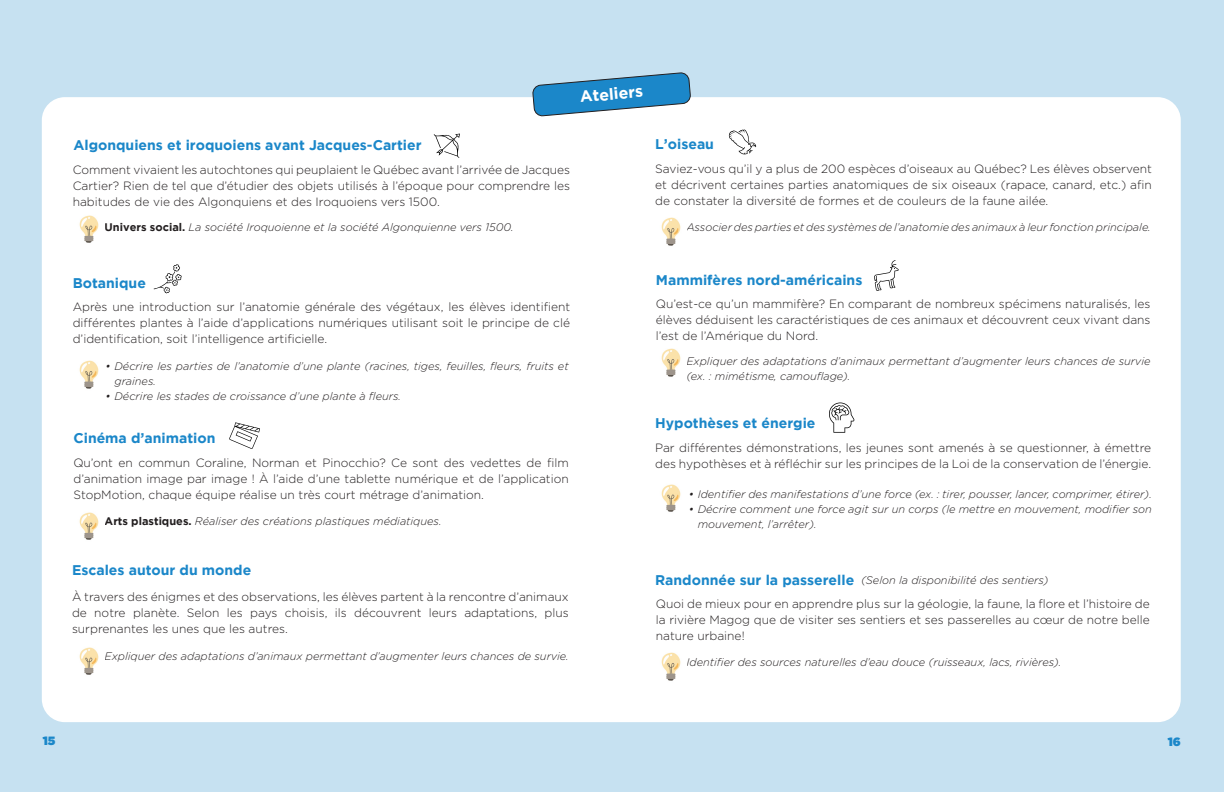
<style>
.page{position:relative;width:1224px;height:792px;background:#c6e1f1}
.page>*{position:absolute;margin:0;border:0;box-sizing:border-box;transform-origin:0 0}
.t1{font:700 16px "Gotham";color:#fff}
.t2{font:700 14px "Gotham";color:#1b87c9}
.t3{font:300 12px/16px "Gotham";color:#231f20;text-align:justify}
.t4{font:900 12px "Gotham";color:#1b87c9}
.t5{font:italic 300 11px/15px "Gotham Rounded";color:#231f20}
.s1{font-family:"Gotham";font-weight:700;font-style:normal}
</style>
<div class="page">
<div style="left:42px;top:97px;width:1139px;height:625px;background:#fff;border-radius:23px"></div>
<svg style="left:533px;top:73px;width:158px;height:43px"></svg>
<img style="left:79px;top:215px;width:20px;height:28px">
<img style="left:79px;top:360px;width:20px;height:29px">
<img style="left:79px;top:512px;width:20px;height:28px">
<img style="left:79px;top:647px;width:20px;height:28px">
<img style="left:661px;top:217px;width:20px;height:29px">
<img style="left:661px;top:348px;width:20px;height:29px">
<img style="left:661px;top:484px;width:20px;height:28px">
<img style="left:661px;top:652px;width:20px;height:29px">
<svg style="left:434px;top:134px;width:26px;height:24px"></svg>
<svg style="left:729px;top:130px;width:27px;height:24px"></svg>
<svg style="left:154px;top:264px;width:28px;height:29px"></svg>
<svg style="left:229px;top:422px;width:31px;height:27px"></svg>
<svg style="left:874px;top:260px;width:25px;height:31px"></svg>
<svg style="left:829px;top:403px;width:26px;height:30px"></svg>
<p class="t1" style="left:579px;top:87px;width:65px;rotate:-5deg">Ateliers</p>
<p class="t2" style="left:73px;top:137px;width:350px">Algonquiens et iroquoiens avant Jacques-Cartier</p>
<p class="t3" style="left:73px;top:161px;width:499px">Comment vivaient les autochtones qui peuplaient le Québec avant l’arrivée de Jacques Cartier? Rien de tel que d’étudier des objets utilisés à l’époque pour comprendre les habitudes de vie des Algonquiens et des Iroquoiens vers 1500.</p>
<p class="t5" style="left:105px;top:219px;width:410px"><span class="s1">Univers social.</span> La société Iroquoienne et la société Algonquienne vers 1500.</p>
<p class="t2" style="left:655px;top:135px;width:60px">L’oiseau</p>
<p class="t3" style="left:655px;top:161px;width:498px">Saviez-vous qu’il y a plus de 200 espèces d’oiseaux au Québec? Les élèves observent et décrivent certaines parties anatomiques de six oiseaux (rapace, canard, etc.) afin de constater la diversité de formes et de couleurs de la faune ailée.</p>
<p class="t5" style="left:686px;top:219px;width:466px">Associer des parties et des systèmes de l’anatomie des animaux à leur fonction principale.</p>
<p class="t2" style="left:73px;top:275px;width:75px">Botanique</p>
<p class="t3" style="left:73px;top:298px;width:499px">Après une introduction sur l’anatomie générale des végétaux, les élèves identifient différentes plantes à l’aide d’applications numériques utilisant soit le principe de clé d’identification, soit l’intelligence artificielle.</p>
<p class="t5" style="left:114px;top:358px;width:456px;text-indent:-9px">• Décrire les parties de l’anatomie d’une plante (racines, tiges, feuilles, fleurs, fruits et graines.</p>
<p class="t5" style="left:105px;top:388px;width:297px">• Décrire les stades de croissance d’une plante à fleurs.</p>
<p class="t2" style="left:73px;top:430px;width:143px">Cinéma d’animation</p>
<p class="t3" style="left:73px;top:454px;width:497px">Qu’ont en commun Coraline, Norman et Pinocchio? Ce sont des vedettes de film d’animation image par image ! À l’aide d’une tablette numérique et de l’application StopMotion, chaque équipe réalise un très court métrage d’animation.</p>
<p class="t5" style="left:105px;top:513px;width:338px"><span class="s1">Arts plastiques.</span> Réaliser des créations plastiques médiatiques.</p>
<p class="t2" style="left:72px;top:562px;width:181px">Escales autour du monde</p>
<p class="t3" style="left:72px;top:588px;width:498px">À travers des énigmes et des observations, les élèves partent à la rencontre d’animaux de notre planète. Selon les pays choisis, ils découvrent leurs adaptations, plus surprenantes les unes que les autres.</p>
<p class="t5" style="left:105px;top:648px;width:466px">Expliquer des adaptations d’animaux permettant d’augmenter leurs chances de survie.</p>
<p class="t2" style="left:656px;top:272px;width:208px">Mammifères nord-américains</p>
<p class="t3" style="left:656px;top:295px;width:496px">Qu’est-ce qu’un mammifère? En comparant de nombreux spécimens naturalisés, les élèves déduisent les caractéristiques de ces animaux et découvrent ceux vivant dans l’est de l’Amérique du Nord.</p>
<p class="t5" style="left:686px;top:353px;width:466px">Expliquer des adaptations d’animaux permettant d’augmenter leurs chances de survie (ex. : mimétisme, camouflage).</p>
<p class="t2" style="left:655px;top:415px;width:162px">Hypothèses et énergie</p>
<p class="t3" style="left:655px;top:440px;width:498px">Par différentes démonstrations, les jeunes sont amenés à se questionner, à émettre des hypothèses et à réfléchir sur les principes de la Loi de la conservation de l’énergie.</p>
<p class="t5" style="left:689px;top:486px;width:465px">• Identifier des manifestations d’une force (ex. : tirer, pousser, lancer, comprimer, étirer).</p>
<p class="t5" style="left:698px;top:501px;width:456px;text-indent:-9px">• Décrire comment une force agit sur un corps (le mettre en mouvement, modifier son mouvement, l’arrêter).</p>
<p class="t2" style="left:655px;top:572px;width:201px">Randonnée sur la passerelle</p>
<p class="t3" style="left:656px;top:596px;width:495px">Quoi de mieux pour en apprendre plus sur la géologie, la faune, la flore et l’histoire de la rivière Magog que de visiter ses sentiers et ses passerelles au cœur de notre belle nature urbaine!</p>
<p class="t5" style="left:861px;top:573px;width:189px">(Selon la disponibilité des sentiers)</p>
<p class="t5" style="left:686px;top:654px;width:376px">Identifier des sources naturelles d’eau douce (ruisseaux, lacs, rivières).</p>
<p class="t4" style="left:43px;top:732px;width:14px">15</p>
<p class="t4" style="left:1168px;top:733px;width:15px">16</p>
</div>
